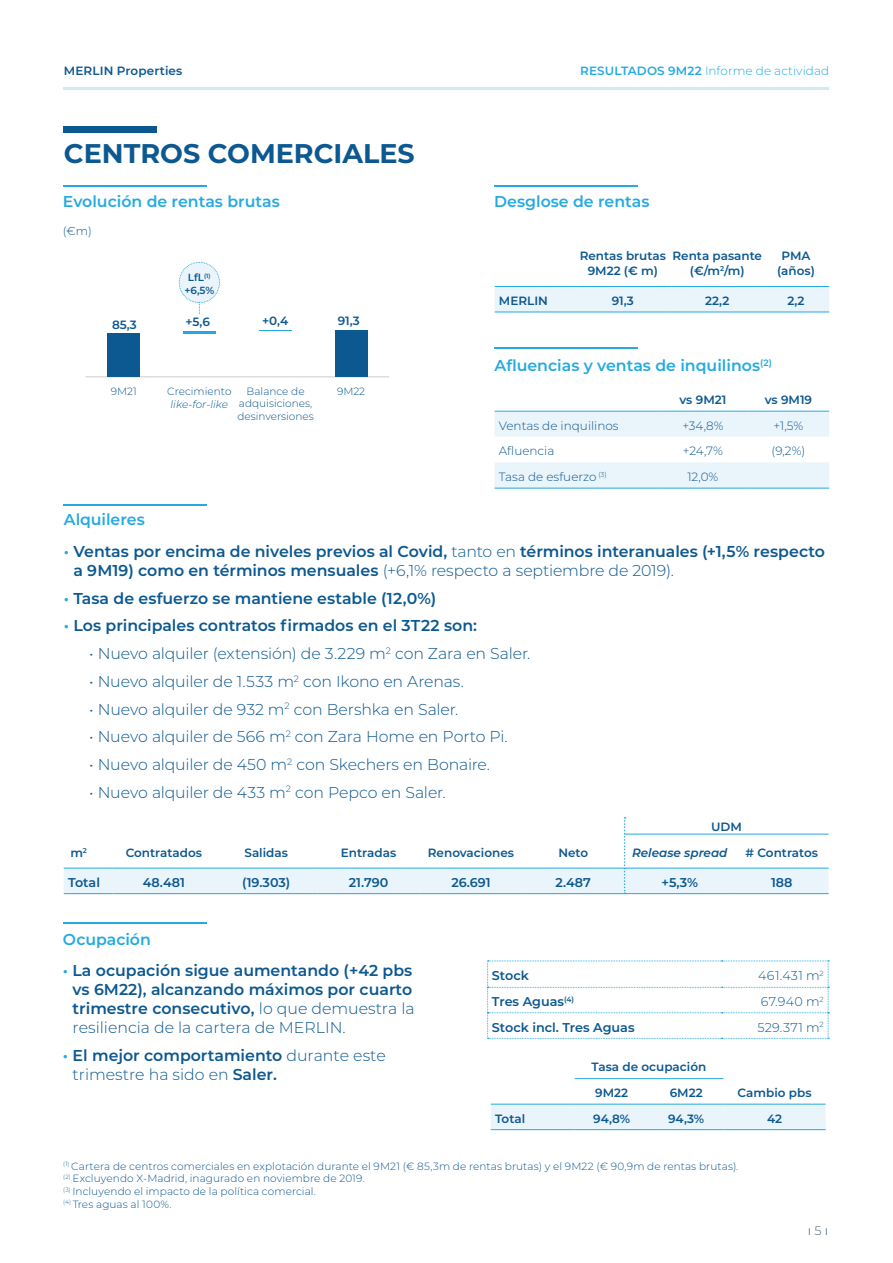
<style>
.page{position:relative;width:893px;height:1263px;background:#fff}
.page>*{position:absolute;margin:0;border:0;box-sizing:border-box;transform-origin:0 0}
.t1{font:700 27px "Montserrat";color:#0c5890}
.t2{font:600 15.75px/19.2px "Montserrat";color:#0c5890}
.t3{font:300 15.75px/19.2px "Montserrat";letter-spacing:-.01em;color:#0c5890}
.t4{font:600 15.75px "Montserrat";color:#24aae1}
.t5{font:600 12.75px "Montserrat";color:#0c5890}
.t6{font:300 12.75px "Montserrat";letter-spacing:.02em;color:#0c5890}
.t7{font:600 12px/14.4px "Montserrat";color:#0c5890;text-align:center}
.t8{font:300 12px "Montserrat";color:#0c5890}
.t9{font:300 12px "Montserrat";letter-spacing:.005em;color:#24aae1}
.t10{font:italic 600 12px "Montserrat";color:#0c5890}
.t11{font:300 11.55px "Montserrat";color:#0c5890}
.t12{font:300 10.5px/12.6px "Montserrat";letter-spacing:.005em;color:#0c5890}
.t13{font:italic 300 10.5px "Montserrat";color:#0c5890}
.t14{font:600 10.35px/12.3px "Montserrat";color:#0c5890;text-align:center}
.s1{font-weight:600}
.s2{color:#24aae1}
.s3{font-weight:300}
.s4{font-weight:600;color:#24aae1}
.s5{color:#5f6577}
</style>
<div class="page">
<hr style="left:64px;top:87px;width:765px;height:2px;background:#d1eaf8">
<svg style="left:64px;top:817px;width:765px;height:77px"></svg>
<div style="left:495px;top:287px;width:334px;height:25px;background:#eaf4fb"></div>
<hr style="left:495px;top:286px;width:79px;height:1px;background:#24aae1">
<hr style="left:495px;top:312px;width:79px;height:1px;background:#24aae1">
<hr style="left:574px;top:286px;width:98px;height:1px;background:#24aae1">
<hr style="left:574px;top:312px;width:98px;height:1px;background:#24aae1">
<hr style="left:672px;top:286px;width:91px;height:1px;background:#24aae1">
<hr style="left:672px;top:312px;width:91px;height:1px;background:#24aae1">
<hr style="left:763px;top:286px;width:66px;height:1px;background:#24aae1">
<hr style="left:763px;top:312px;width:66px;height:1px;background:#24aae1">
<svg style="left:491px;top:1078px;width:335px;height:51px"></svg>
<hr style="left:491px;top:1104px;width:83px;height:1px;background:#24aae1">
<hr style="left:491px;top:1129px;width:83px;height:1px;background:#24aae1">
<hr style="left:574px;top:1078px;width:75px;height:1px;background:#24aae1">
<hr style="left:649px;top:1078px;width:74px;height:1px;background:#24aae1">
<hr style="left:574px;top:1104px;width:75px;height:1px;background:#24aae1">
<hr style="left:574px;top:1129px;width:75px;height:1px;background:#24aae1">
<hr style="left:649px;top:1104px;width:74px;height:1px;background:#24aae1">
<hr style="left:649px;top:1129px;width:74px;height:1px;background:#24aae1">
<hr style="left:723px;top:1104px;width:103px;height:1px;background:#24aae1">
<hr style="left:723px;top:1129px;width:103px;height:1px;background:#24aae1">
<svg style="left:487px;top:960px;width:342px;height:79px"></svg>
<hr style="left:64px;top:504px;width:143px;height:2px;background:#24aae1">
<hr style="left:63px;top:923px;width:143px;height:1px;background:#24aae1">
<div style="left:64px;top:127px;width:93px;height:6px;background:#0c5890"></div>
<hr style="left:495px;top:347px;width:143px;height:1px;background:#24aae1">
<svg style="left:495px;top:410px;width:334px;height:78px"></svg>
<hr style="left:495px;top:411px;width:163px;height:1px;background:#24aae1">
<hr style="left:495px;top:488px;width:163px;height:1px;background:#24aae1">
<hr style="left:658px;top:411px;width:89px;height:1px;background:#24aae1">
<hr style="left:747px;top:411px;width:82px;height:1px;background:#24aae1">
<hr style="left:658px;top:488px;width:89px;height:1px;background:#24aae1">
<hr style="left:747px;top:488px;width:82px;height:1px;background:#24aae1">
<hr style="left:63px;top:186px;width:143px;height:1px;background:#24aae1">
<hr style="left:494px;top:186px;width:144px;height:1px;background:#24aae1">
<div style="left:179px;top:262px;width:41px;height:41px;background:#eaf4fb;border:1px dashed #24aae1;border-radius:50%"></div>
<hr style="left:86px;top:376px;width:303px;height:1px;background:#cfd0cf">
<hr style="left:183px;top:331px;width:33px;height:3px;background:#24aae1">
<hr style="left:259px;top:331px;width:32px;height:1px;background:#24aae1">
<div style="left:107px;top:334px;width:33px;height:43px;background:#0c5890"></div>
<div style="left:335px;top:331px;width:32px;height:46px;background:#0c5890"></div>
<p class="t7" style="left:64px;top:63px;width:120px">MERLIN Properties</p>
<p class="t9" style="left:580px;top:63px;width:251px"><span class="s1">RESULTADOS 9M22</span> Informe de actividad</p>
<h1 class="t1" style="left:64px;top:134px;width:352px">CENTROS COMERCIALES</h1>
<p class="t4" style="left:63px;top:190px;width:218px">Evolución de rentas brutas</p>
<p class="t4" style="left:494px;top:190px;width:157px">Desglose de rentas</p>
<p class="t11" style="left:63px;top:223px;width:30px">(€m)</p>
<p class="t14" style="left:184px;top:271px;width:31px">LfL<sup>(1) </sup>+6,5%</p>
<p class="t7" style="left:112px;top:317px;width:26px">85,3</p>
<p class="t7" style="left:185px;top:314px;width:26px">+5,6</p>
<p class="t7" style="left:262px;top:313px;width:28px">+0,4</p>
<p class="t7" style="left:338px;top:313px;width:24px">91,3</p>
<p class="t12" style="left:237px;top:384px;width:78px;text-align:center">Balance de adquisiciones, desinversiones</p>
<p class="t12" style="left:111px;top:385px;width:27px">9M21</p>
<p class="t12" style="left:167px;top:385px;width:66px">Crecimiento</p>
<p class="t12" style="left:337px;top:385px;width:30px">9M22</p>
<p class="t13" style="left:171px;top:397px;width:59px">like-for-like</p>
<p class="t4" style="left:64px;top:508px;width:83px">Alquileres</p>
<p class="t7" style="left:580px;top:248px;width:88px">Rentas brutas<br>9M22 (€ m)</p>
<p class="t7" style="left:672px;top:248px;width:91px">Renta pasante (€/m<sup>2</sup>/m)</p>
<p class="t7" style="left:777px;top:248px;width:39px">PMA (años)</p>
<p class="t7" style="left:499px;top:293px;width:51px">MERLIN</p>
<p class="t7" style="left:612px;top:293px;width:24px">91,3</p>
<p class="t7" style="left:705px;top:293px;width:26px">22,2</p>
<p class="t7" style="left:787px;top:293px;width:19px">2,2</p>
<p class="t4" style="left:495px;top:354px;width:279px">Afluencias y ventas de inquilinos<sup>(2)</sup></p>
<p class="t7" style="left:679px;top:392px;width:48px">vs 9M21</p>
<p class="t7" style="left:765px;top:392px;width:49px">vs 9M19</p>
<p class="t8" style="left:499px;top:417px;width:121px">Ventas de inquilinos</p>
<p class="t8" style="left:682px;top:417px;width:43px">+34,8%</p>
<p class="t8" style="left:774px;top:417px;width:31px">+1,5%</p>
<p class="t8" style="left:499px;top:443px;width:57px">Afluencia</p>
<p class="t8" style="left:683px;top:443px;width:42px">+24,7%</p>
<p class="t8" style="left:771px;top:443px;width:35px">(9,2%)</p>
<p class="t8" style="left:499px;top:469px;width:109px">Tasa de esfuerzo <sup>(3)</sup></p>
<p class="t8" style="left:687px;top:468px;width:33px">12,0%</p>
<p class="t2" style="left:73px;top:541px;width:753px;text-indent:-10px"><span class="s2">•</span> Ventas por encima de niveles previos al Covid, <span class="s3">tanto en</span> términos interanuales (+1,5% respecto a 9M19) como en términos mensuales <span class="s3">(+6,1% respecto a septiembre de 2019).</span></p>
<p class="t2" style="left:64px;top:588px;width:374px"><span class="s2">•</span> Tasa de esfuerzo se mantiene estable (12,0%)</p>
<p class="t2" style="left:64px;top:615px;width:415px"><span class="s2">•</span> Los principales contratos firmados en el 3T22 son:</p>
<p class="t3" style="left:89px;top:643px;width:443px">• Nuevo alquiler (extensión) de 3.229 m<sup>2</sup> con Zara en Saler.</p>
<p class="t3" style="left:89px;top:671px;width:376px">• Nuevo alquiler de 1.533 m<sup>2</sup> con Ikono en Arenas.</p>
<p class="t3" style="left:89px;top:699px;width:370px">• Nuevo alquiler de 932 m<sup>2</sup> con Bershka en Saler.</p>
<p class="t3" style="left:89px;top:726px;width:420px">• Nuevo alquiler de 566 m<sup>2</sup> con Zara Home en Porto Pi.</p>
<p class="t3" style="left:89px;top:754px;width:402px">• Nuevo alquiler de 450 m<sup>2</sup> con Skechers en Bonaire.</p>
<p class="t3" style="left:89px;top:782px;width:358px">• Nuevo alquiler de 433 m<sup>2</sup> con Pepco en Saler.</p>
<p class="t7" style="left:711px;top:819px;width:32px">UDM</p>
<p class="t7" style="left:70px;top:845px;width:18px">m<sup>2</sup></p>
<p class="t7" style="left:126px;top:845px;width:78px">Contratados</p>
<p class="t7" style="left:244px;top:845px;width:45px">Salidas</p>
<p class="t7" style="left:341px;top:845px;width:57px">Entradas</p>
<p class="t7" style="left:428px;top:845px;width:88px">Renovaciones</p>
<p class="t7" style="left:558px;top:845px;width:31px">Neto</p>
<p class="t10" style="left:632px;top:844px;width:97px">Release spread</p>
<p class="t7" style="left:746px;top:845px;width:74px"># Contratos</p>
<p class="t5" style="left:68px;top:873px;width:34px">Total</p>
<p class="t5" style="left:143px;top:873px;width:44px">48.481</p>
<p class="t5" style="left:242px;top:873px;width:50px">(19.303)</p>
<p class="t5" style="left:349px;top:873px;width:41px">21.790</p>
<p class="t5" style="left:451px;top:873px;width:41px">26.691</p>
<p class="t5" style="left:556px;top:873px;width:37px">2.487</p>
<p class="t5" style="left:661px;top:873px;width:38px">+5,3%</p>
<p class="t5" style="left:771px;top:873px;width:23px">188</p>
<p class="t4" style="left:63px;top:928px;width:89px">Ocupación</p>
<p class="t2" style="left:73px;top:960px;width:344px;text-indent:-10px"><span class="s2">•</span> La ocupación sigue aumentando (+42 pbs vs 6M22), alcanzando máximos por cuarto trimestre consecutivo, <span class="s3">lo que demuestra la resiliencia de la cartera de MERLIN.</span></p>
<p class="t3" style="left:73px;top:1045px;width:315px;text-indent:-10px"><span class="s4">•</span> <span class="s1">El mejor comportamiento</span> durante este trimestre ha sido en <span class="s1">Saler.</span></p>
<p class="t5" style="left:492px;top:967px;width:38px">Stock</p>
<p class="t6" style="left:758px;top:967px;width:67px">461.431 m<sup>2</sup></p>
<p class="t5" style="left:492px;top:993px;width:84px">Tres Aguas<sup>(4)</sup></p>
<p class="t6" style="left:761px;top:993px;width:64px">67.940 m<sup>2</sup></p>
<p class="t5" style="left:492px;top:1018px;width:144px">Stock incl. Tres Aguas</p>
<p class="t6" style="left:758px;top:1018px;width:68px">529.371 m<sup>2</sup></p>
<p class="t7" style="left:595px;top:1054px;width:113px;line-height:25.7px;text-align:left;text-indent:-4px">Tasa de ocupación<br>9M22</p>
<p class="t7" style="left:670px;top:1085px;width:34px">6M22</p>
<p class="t7" style="left:738px;top:1085px;width:75px">Cambio pbs</p>
<p class="t7" style="left:495px;top:1111px;width:32px">Total</p>
<p class="t7" style="left:593px;top:1111px;width:38px">94,8%</p>
<p class="t7" style="left:668px;top:1111px;width:38px">94,3%</p>
<p class="t7" style="left:767px;top:1111px;width:17px">42</p>
<p class="t12" style="left:63px;top:1159px;width:677px"><sup>(1)</sup> Cartera de centros comerciales en explotación durante el 9M21 (€ 85,3m de rentas brutas) y el 9M22 (€ 90,9m de rentas brutas). <sup>(2)</sup> Excluyendo X-Madrid, inagurado en noviembre de 2019.<br><sup>(3)</sup> Incluyendo el impacto de la política comercial.<br><sup>(4)</sup> Tres aguas al 100%.</p>
<p class="t6" style="left:808px;top:1222px;width:22px">ı <span class="s5">5</span> ı</p>
</div>
